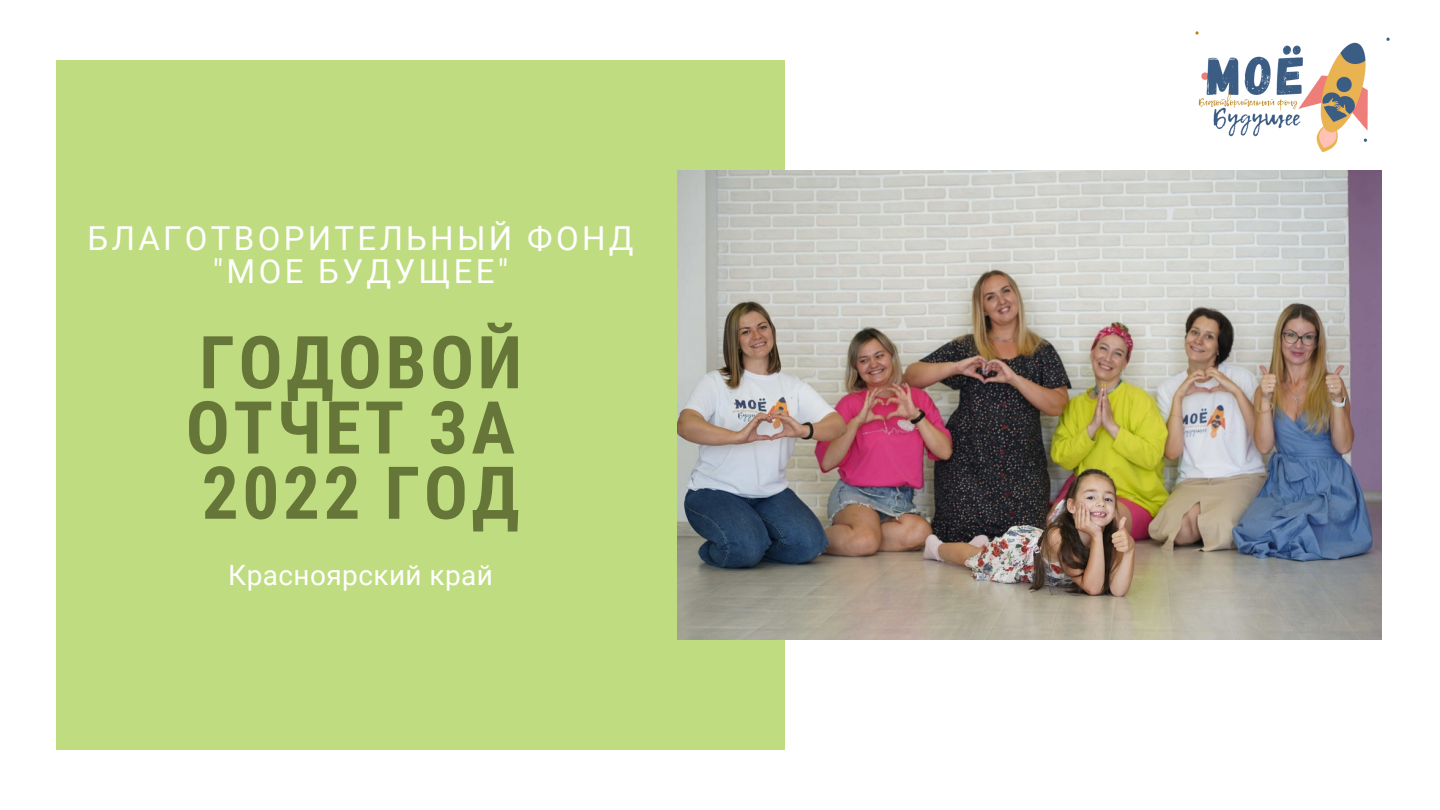
<style>
.page{position:relative;width:1440px;height:810px;background:#fff}
.page>*{position:absolute;margin:0;border:0;box-sizing:border-box;transform-origin:0 0}
.t1{font:700 73px/65.2px "Roboto Condensed";letter-spacing:.05em;color:#667538;text-align:justify}
.t2{font:33px/33px "Roboto";letter-spacing:.1em;color:#fff;text-align:center}
.t3{font:28px "Roboto";letter-spacing:.015em;color:#fff}
</style>
<div class="page">
<div style="left:56px;top:60px;width:729px;height:690px;background:#bfdc80"></div>
<img style="left:1176px;top:31px;width:214px;height:172px">
<img style="left:678px;top:171px;width:703px;height:468px">
<p class="t2" style="left:88px;top:223px;width:547px">БЛАГОТВОРИТЕЛЬНЫЙ ФОНД "МОЕ БУДУЩЕЕ"</p>
<h1 class="t1" style="left:186px;top:331px;width:338px">ГОДОВОЙ ОТЧЕТ ЗА 2022 ГОД</h1>
<p class="t3" style="left:228px;top:559px;width:266px">Красноярский край</p>
</div>
